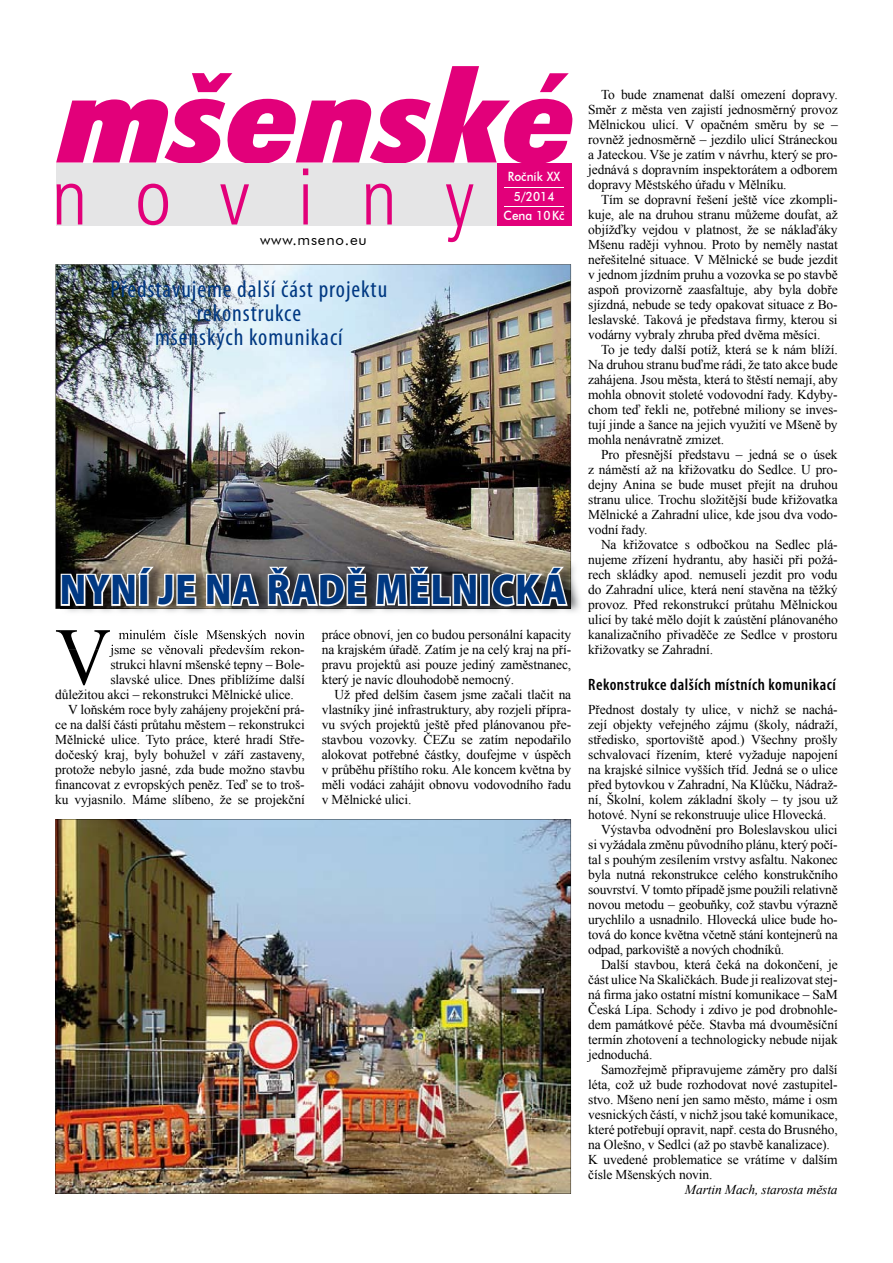
<style>
.page{position:relative;width:893px;height:1263px;background:#fff}
.page>*{position:absolute;margin:0;border:0;box-sizing:border-box;transform-origin:0 0}
.t1{font:italic 900 condensed 123.9px "Futura CE";letter-spacing:-.005em;color:#e2007a;scale:1.2 1}
.t2{font:81.45px "Times New Roman";color:#000;scale:.95 1}
.t3{font:79.5px "Humanist 777 AT Light Condensed B";letter-spacing:.59em;color:#e2007a}
.t4{font:900 43.2px "Myriad Pro";letter-spacing:.03em;color:#003882;scale:.87 1}
.t5{font:condensed 24px/24px "Myriad Pro";letter-spacing:.04em;color:#003882;text-align:center}
.t6{font:600 condensed 16.5px "Myriad Pro";letter-spacing:.03em;color:#000}
.t7{font:15px "Futura BT";letter-spacing:.05em;color:#000}
.t8{font:13.5px/15px "Times New Roman";letter-spacing:-.01em;color:#000;text-align:justify}
.t9{font:italic 13.5px "Times New Roman";letter-spacing:-.01em;color:#000}
.t10{font:500 12.9px/20px "Futura BT";color:#fff;text-align:center;scale:.92 1}
</style>
<div class="page">
<img style="left:56px;top:264px;width:515px;height:345px">
<div style="left:57px;top:163px;width:440px;height:62px;background:#e5e5e6"></div>
<div style="left:497px;top:163px;width:74px;height:63px;background:#e2007a"></div>
<hr style="left:505px;top:187px;width:59px;height:1px;background:#fff">
<hr style="left:505px;top:206px;width:59px;height:1px;background:#fff">
<img style="left:68px;top:561px;width:512px;height:84px">
<img style="left:61px;top:630px;width:49px;height:20px">
<img style="left:110px;top:630px;width:195px;height:12px">
<img style="left:111px;top:645px;width:189px;height:5px">
<img style="left:61px;top:561px;width:510px;height:48px">
<svg style="left:59px;top:564px;width:139px;height:46px"></svg>
<svg style="left:205px;top:552px;width:163px;height:56px"></svg>
<svg style="left:374px;top:565px;width:105px;height:42px"></svg>
<div style="left:480px;top:574px;width:10px;height:32px;border:3px solid #fff"></div>
<svg style="left:490px;top:552px;width:80px;height:56px"></svg>
<img style="left:55px;top:819px;width:516px;height:375px">
<h1 class="t1" style="left:60px;top:43px;width:439px">mšenské</h1>
<p class="t10" style="left:508px;top:167px;width:58px">Ročník XX<br>5/2014</p>
<h3 class="t3" style="left:51px;top:148px;width:426px">noviny</h3>
<p class="t10" style="left:503px;top:205px;width:68px">Cena 10 Kč</p>
<p class="t7" style="left:260px;top:231px;width:108px">www.mseno.eu</p>
<h3 class="t5" style="left:110px;top:277px;width:278px">Představujeme další část projektu rekonstrukce<br>mšenských komunikací</h3>
<h3 class="t4" style="left:60px;top:561px;width:584px">NYNÍ JE NA ŘADĚ MĚLNICKÁ</h3>
<h2 class="t2" style="left:55px;top:602px;width:60px">V</h2>
<p class="t8" style="left:110px;top:642px;width:196px">jsme se věnovali především rekon-</p>
<p class="t8" style="left:110px;top:657px;width:196px">strukci hlavní mšenské tepny – Bole-</p>
<p class="t8" style="left:110px;top:672px;width:196px">slavské ulice. Dnes přiblížíme další</p>
<p class="t8" style="left:55px;top:687px;width:240px">důležitou akci – rekonstrukci Mělnické ulice.</p>
<p class="t8" style="left:68px;top:702px;width:238px">V loňském roce byly zahájeny projekční prá-</p>
<p class="t8" style="left:55px;top:717px;width:251px">ce na další části průtahu městem – rekonstrukci</p>
<p class="t8" style="left:55px;top:732px;width:251px">Mělnické ulice. Tyto práce, které hradí Stře-</p>
<p class="t8" style="left:55px;top:747px;width:251px">dočeský kraj, byly bohužel v září zastaveny,</p>
<p class="t8" style="left:55px;top:762px;width:251px">protože nebylo jasné, zda bude možno stavbu</p>
<p class="t8" style="left:55px;top:777px;width:251px">financovat z evropských peněz. Teď se to troš-</p>
<p class="t8" style="left:55px;top:792px;width:251px">ku vyjasnilo. Máme slíbeno, že se projekční</p>
<p class="t8" style="left:322px;top:627px;width:251px">práce obnoví, jen co budou personální kapacity na krajském úřadě. Zatím je na celý kraj na pří&shy;pravu projektů asi pouze jediný zaměstnanec, který je navíc dlouhodobě nemocný.</p>
<p class="t8" style="left:322px;top:687px;width:251px;text-indent:13px">Už před delším časem jsme začali tlačit na vlastníky jiné infrastruktury, aby rozjeli přípra&shy;vu svých projektů ještě před plánovanou pře&shy;stavbou vozovky. ČEZu se zatím nepodařilo alokovat potřebné částky, doufejme v úspěch v průběhu příštího roku. Ale koncem května by měli vodáci zahájit obnovu vodovodního řadu v Mělnické ulici.</p>
<p class="t8" style="left:588px;top:87px;width:251px;text-indent:13px">To bude znamenat další omezení dopravy.<br>Směr z města ven zajistí jednosměrný provoz Mělnickou ulicí. V opačném směru by se – rovněž jednosměrně – jezdilo ulicí Stráneckou a Jateckou. Vše je zatím v návrhu, který se pro&shy;jednává s dopravním inspektorátem a odborem dopravy Městského úřadu v Mělníku.</p>
<p class="t8" style="left:588px;top:192px;width:251px;text-indent:13px">Tím se dopravní řešení ještě více zkompli&shy;kuje, ale na druhou stranu můžeme doufat, až objížďky vejdou v platnost, že se náklaďáky Mšenu raději vyhnou. Proto by neměly nastat neřešitelné situace. V Mělnické se bude jezdit v jednom jízdním pruhu a vozovka se po stavbě aspoň provizorně zaasfaltuje, aby byla dobře sjízdná, nebude se tedy opakovat situace z Bo&shy;leslavské. Taková je představa firmy, kterou si vodárny vybraly zhruba před dvěma měsíci.</p>
<p class="t8" style="left:588px;top:342px;width:251px;text-indent:13px">To je tedy další potíž, která se k nám blíží.<br>Na druhou stranu buďme rádi, že tato akce bude zahájena. Jsou města, která to štěstí nemají, aby mohla obnovit stoleté vodovodní řady. Kdyby&shy;chom teď řekli ne, potřebné miliony se inves&shy;tují jinde a šance na jejich využití ve Mšeně by mohla nenávratně zmizet.</p>
<p class="t8" style="left:588px;top:447px;width:251px;text-indent:13px">Pro přesnější představu – jedná se o úsek z náměstí až na křižovatku do Sedlce. U pro&shy;dejny Anina se bude muset přejít na druhou stranu ulice. Trochu složitější bude křižovatka Mělnické a Zahradní ulice, kde jsou dva vodo&shy;vodní řady.</p>
<p class="t8" style="left:588px;top:537px;width:251px;text-indent:13px">Na křižovatce s odbočkou na Sedlec plá&shy;nujeme zřízení hydrantu, aby hasiči při požá&shy;rech skládky apod. nemuseli jezdit pro vodu do Zahradní ulice, která není stavěna na těžký provoz. Před rekonstrukcí průtahu Mělnickou ulicí by také mělo dojít k zaústění plánovaného kanalizačního přivaděče ze Sedlce v prostoru křižovatky se Zahradní.</p>
<p class="t6" style="left:588px;top:674px;width:250px">Rekonstrukce dalších místních komunikací</p>
<p class="t8" style="left:588px;top:702px;width:251px">Přednost dostaly ty ulice, v nichž se nachá-</p>
<p class="t8" style="left:588px;top:717px;width:251px">zejí objekty veřejného zájmu (školy, nádraží,</p>
<p class="t8" style="left:588px;top:732px;width:251px">středisko, sportoviště apod.) Všechny prošly</p>
<p class="t8" style="left:588px;top:747px;width:251px">schvalovací řízením, které vyžaduje napojení</p>
<p class="t8" style="left:588px;top:762px;width:251px">na krajské silnice vyšších tříd. Jedná se o ulice</p>
<p class="t8" style="left:588px;top:777px;width:251px">před bytovkou v Zahradní, Na Klůčku, Nádraž-</p>
<p class="t8" style="left:588px;top:792px;width:251px">ní, Školní, kolem základní školy – ty jsou už</p>
<p class="t8" style="left:588px;top:807px;width:240px">hotové. Nyní se rekonstruuje ulice Hlovecká.</p>
<p class="t8" style="left:601px;top:822px;width:238px">Výstavba odvodnění pro Boleslavskou ulici</p>
<p class="t8" style="left:588px;top:837px;width:251px">si vyžádala změnu původního plánu, který počí-</p>
<p class="t8" style="left:588px;top:852px;width:251px">tal s pouhým zesílením vrstvy asfaltu. Nakonec</p>
<p class="t8" style="left:588px;top:867px;width:251px">byla nutná rekonstrukce celého konstrukčního</p>
<p class="t8" style="left:588px;top:882px;width:251px">souvrství. V tomto případě jsme použili relativně</p>
<p class="t8" style="left:588px;top:897px;width:251px">novou metodu – geobuňky, což stavbu výrazně</p>
<p class="t8" style="left:588px;top:912px;width:251px">urychlilo a usnadnilo. Hlovecká ulice bude ho-</p>
<p class="t8" style="left:588px;top:927px;width:251px">tová do konce května včetně stání kontejnerů na</p>
<p class="t8" style="left:588px;top:942px;width:198px">odpad, parkoviště a nových chodníků.</p>
<p class="t8" style="left:601px;top:957px;width:238px">Další stavbou, která čeká na dokončení, je</p>
<p class="t8" style="left:588px;top:972px;width:251px">část ulice Na Skaličkách. Bude ji realizovat stej-</p>
<p class="t8" style="left:588px;top:987px;width:251px">ná firma jako ostatní místní komunikace – SaM</p>
<p class="t8" style="left:588px;top:1002px;width:251px">Česká Lípa. Schody i zdivo je pod drobnohle-</p>
<p class="t8" style="left:588px;top:1017px;width:251px">dem památkové péče. Stavba má dvouměsíční</p>
<p class="t8" style="left:588px;top:1032px;width:251px">termín zhotovení a technologicky nebude nijak</p>
<p class="t8" style="left:588px;top:1047px;width:66px">jednoduchá.</p>
<p class="t8" style="left:601px;top:1062px;width:238px">Samozřejmě připravujeme záměry pro další</p>
<p class="t8" style="left:588px;top:1077px;width:251px">léta, což už bude rozhodovat nové zastupitel-</p>
<p class="t8" style="left:588px;top:1092px;width:251px">stvo. Mšeno není jen samo město, máme i osm</p>
<p class="t8" style="left:588px;top:1107px;width:251px">vesnických částí, v nichž jsou také komunikace,</p>
<p class="t8" style="left:588px;top:1122px;width:251px">které potřebují opravit, např. cesta do Brusného,</p>
<p class="t8" style="left:588px;top:1137px;width:243px">na Olešno, v Sedlci (až po stavbě kanalizace).</p>
<p class="t8" style="left:588px;top:1152px;width:251px">K uvedené problematice se vrátíme v dalším</p>
<p class="t8" style="left:588px;top:1167px;width:126px">čísle Mšenských novin.</p>
<p class="t9" style="left:685px;top:1180px;width:154px">Martin Mach, starosta města</p>
</div>
